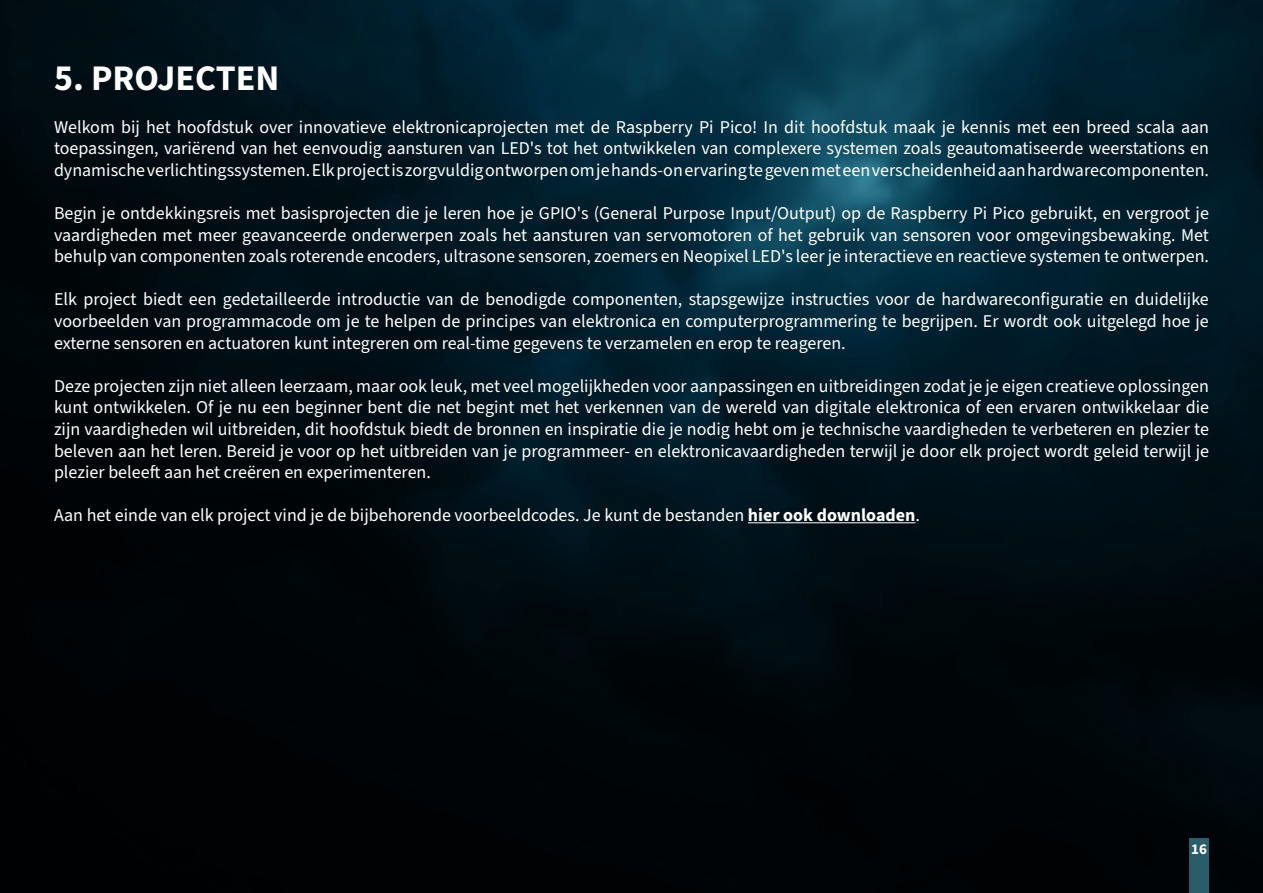
<style>
.page{position:relative;width:1263px;height:893px;background:#fff}
.page>*{position:absolute;margin:0;border:0;box-sizing:border-box;transform-origin:0 0}
.Default{font:700 36px "Source Sans 3";color:#fff}
.Default-2{font:18px/21.6px "Source Sans 3";color:#fff;text-align:justify}
.t1{font:700 15px "Source Sans 3";color:#fff}
.s1{font-weight:700}
</style>
<div class="page">
<img style="left:0;top:0;width:1263px;height:893px">
<hr style="left:748px;top:522px;width:167px;height:1px;background:#fff">
<div style="left:1189px;top:839px;width:20px;height:54px;background:#2a5d6c"></div>
<p class="Default" style="left:54px;top:54px;width:227px">5. PROJECTEN</p>
<p class="Default-2" style="left:54px;top:116px;width:1156px">Welkom bij het hoofdstuk over innovatieve elektronicaprojecten met de Raspberry Pi Pico! In dit hoofdstuk maak je kennis met een breed scala aan toepassingen, variërend van het eenvoudig aansturen van LED's tot het ontwikkelen van complexere systemen zoals geautomatiseerde weerstations en dynamische verlichtingssystemen. Elk project is zorgvuldig ontworpen om je hands-on ervaring te geven met een verscheidenheid aan hardwarecomponenten.</p>
<p class="Default-2" style="left:54px;top:202px;width:1156px">Begin je ontdekkingsreis met basisprojecten die je leren hoe je GPIO's (General Purpose Input/Output) op de Raspberry Pi Pico gebruikt, en vergroot je vaardigheden met meer geavanceerde onderwerpen zoals het aansturen van servomotoren of het gebruik van sensoren voor omgevingsbewaking. Met behulp van componenten zoals roterende encoders, ultrasone sensoren, zoemers en Neopixel LED's leer je interactieve en reactieve systemen te ontwerpen.</p>
<p class="Default-2" style="left:54px;top:289px;width:1156px">Elk project biedt een gedetailleerde introductie van de benodigde componenten, stapsgewijze instructies voor de hardwareconfiguratie en duidelijke voorbeelden van programmacode om je te helpen de principes van elektronica en computerprogrammering te begrijpen. Er wordt ook uitgelegd hoe je externe sensoren en actuatoren kunt integreren om real-time gegevens te verzamelen en erop te reageren.</p>
<p class="Default-2" style="left:54px;top:375px;width:1156px">Deze projecten zijn niet alleen leerzaam, maar ook leuk, met veel mogelijkheden voor aanpassingen en uitbreidingen zodat je je eigen creatieve oplossingen kunt ontwikkelen. Of je nu een beginner bent die net begint met het verkennen van de wereld van digitale elektronica of een ervaren ontwikkelaar die zijn vaardigheden wil uitbreiden, dit hoofdstuk biedt de bronnen en inspiratie die je nodig hebt om je technische vaardigheden te verbeteren en plezier te beleven aan het leren. Bereid je voor op het uitbreiden van je programmeer- en elektronicavaardigheden terwijl je door elk project wordt geleid terwijl je plezier beleeft aan het creëren en experimenteren.</p>
<p class="Default-2" style="left:54px;top:505px;width:867px">Aan het einde van elk project vind je de bijbehorende voorbeeldcodes. Je kunt de bestanden <span class="s1">hier ook downloaden</span>.</p>
<p class="t1" style="left:1191px;top:839px;width:17px">16</p>
</div>
